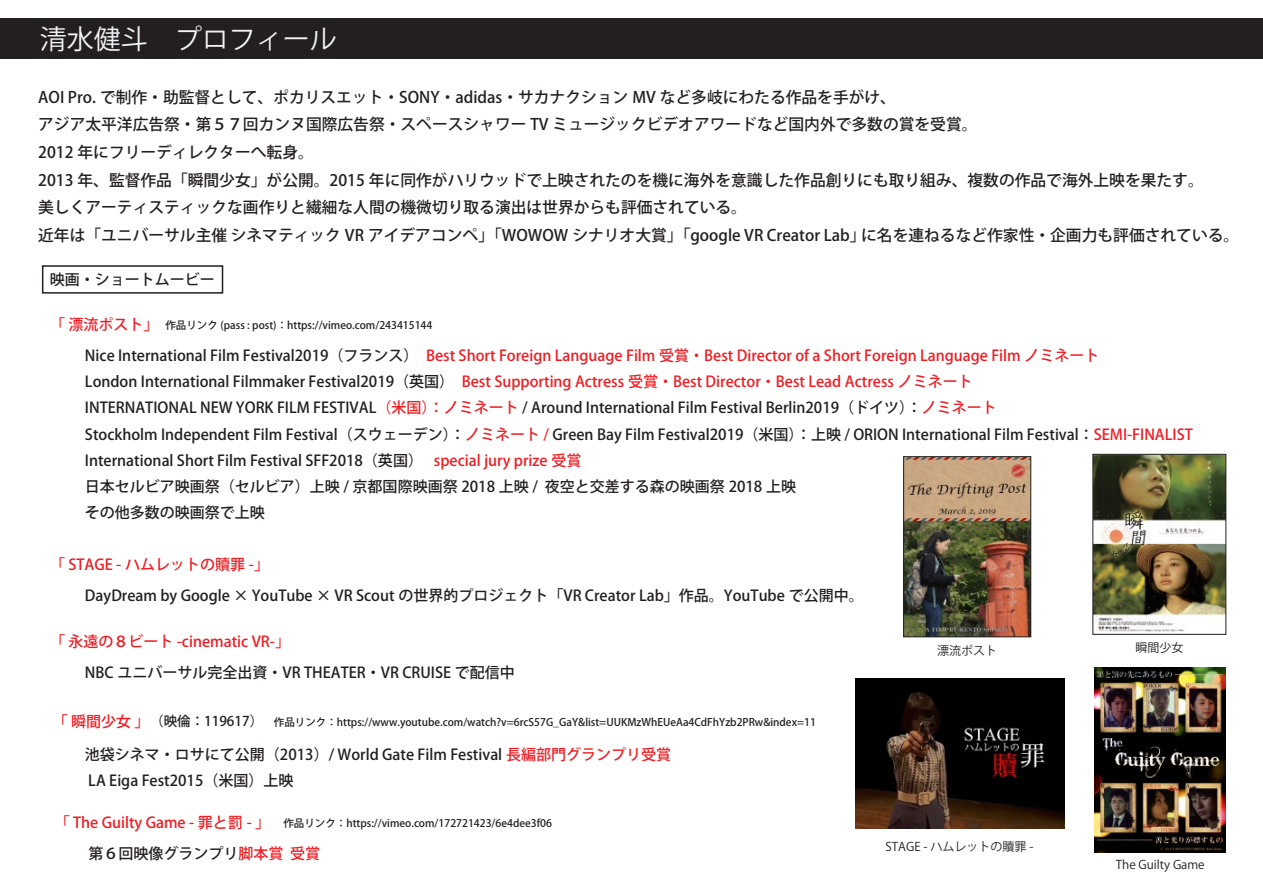
<style>
.page{position:relative;width:1263px;height:893px;background:#fff}
.page>*{position:absolute;margin:0;border:0;box-sizing:border-box;transform-origin:0 0}
.t1{font:27px "Koz Go Pro";color:#f2f3f4}
.t2{font:500 15.75px/27.6px "Koz Go Pro";color:#231f20}
.t3{font:500 15px/26.2px "Koz Go Pro";color:#231f20}
.t4{font:500 15px "Koz Go Pro";color:#ee1d23}
.t5{font:12px "Koz Go Pro";color:#231f20}
.t6{font:500 10.5px "Koz Go Pro";color:#231f20}
.s1{color:#ee1d23}
.s2{font-size:15px;color:#ee1d23}
.s3{font-size:13.5px}
</style>
<div class="page">
<div style="left:0;top:18px;width:1263px;height:40px;background:#231f20"></div>
<div style="left:42px;top:265px;width:181px;height:29px;border:2px solid #231f20"></div>
<img style="left:1095px;top:667px;width:131px;height:186px">
<img style="left:1093px;top:450px;width:132px;height:182px">
<div style="left:1092px;top:454px;width:134px;height:181px;border:1px solid #231f20"></div>
<img style="left:905px;top:458px;width:124px;height:177px">
<div style="left:903px;top:456px;width:128px;height:181px;border:1px solid #231f20"></div>
<img style="left:855px;top:679px;width:209px;height:149px">
<h1 class="t1" style="left:40px;top:21px;width:299px">清水健斗　プロフィール</h1>
<p class="t2" style="left:38px;top:84px;width:1202px">AOI Pro. で制作・助監督として、ポカリスエット・SONY・adidas・サカナクション MV など多岐にわたる作品を手がけ、<br>アジア太平洋広告祭・第５７回カンヌ国際広告祭・スペースシャワー TV ミュージックビデオアワードなど国内外で多数の賞を受賞。<br>2012 年にフリーディレクターへ転身。<br>2013 年、監督作品「瞬間少女」が公開。2015 年に同作がハリウッドで上映されたのを機に海外を意識した作品創りにも取り組み、複数の作品で海外上映を果たす。<br>美しくアーティスティックな画作りと繊細な人間の機微切り取る演出は世界からも評価されている。<br>近年は「ユニバーサル主催 シネマティック VR アイデアコンペ」「WOWOW シナリオ大賞」「google VR Creator Lab」に名を連ねるなど作家性・企画力も評価されている。</p>
<p class="t3" style="left:50px;top:267px;width:167px">映画・ショートムービー</p>
<p class="t4" style="left:50px;top:315px;width:110px">「 漂流ポスト」</p>
<p class="t6" style="left:165px;top:318px;width:269px">作品リンク (pass : post)：https://vimeo.com/243415144</p>
<p class="t3" style="left:85px;top:343px;width:1109px">Nice International Film Festival2019（フランス）　<span class="s1">Best Short Foreign Language Film 受賞・Best Director of a Short Foreign Language Film ノミネート<br></span>London International Filmmaker Festival2019（英国）　<span class="s1">Best Supporting Actress 受賞・Best Director・Best Lead Actress ノミネート<br></span>INTERNATIONAL NEW YORK FILM FESTIVAL<span class="s1">（米国）：ノミネート</span> / Around International Film Festival Berlin2019（ドイツ）：<span class="s1">ノミネート<br></span>Stockholm Independent Film Festival（スウェーデン）：<span class="s1">ノミネート /</span> Green Bay Film Festival2019（米国）：上映 / ORION International Film Festival：<span class="s1">SEMI-FINALIST </span>International Short Film Festival SFF2018（英国）　 <span class="s1">special jury prize 受賞<br></span>日本セルビア映画祭（セルビア）上映 / 京都国際映画祭 2018 上映 / 夜空と交差する森の映画祭 2018 上映<br>その他多数の映画祭で上映</p>
<p class="t4" style="left:50px;top:555px;width:220px">「 STAGE - ハムレットの贖罪 -」</p>
<p class="t3" style="left:85px;top:583px;width:780px">DayDream by Google × YouTube × VR Scout の世界的プロジェクト「VR Creator Lab」作品。YouTube で公開中。</p>
<p class="t4" style="left:50px;top:632px;width:241px">「 永遠の８ビート -cinematic VR-」</p>
<p class="t3" style="left:85px;top:660px;width:431px">NBC ユニバーサル完全出資・VR THEATER・VR CRUISE で配信中</p>
<p class="t6" style="left:53px;top:715px;width:765px"><span class="s2">「 瞬間少女 」</span><span class="s3">（映倫：119617）</span> 作品リンク：https://www.youtube.com/watch?v=6rcS57G_GaY&amp;list=UUKMzWhEUeAa4CdFhYzb2PRw&amp;index=11</p>
<p class="t3" style="left:85px;top:742px;width:588px">池袋シネマ・ロサにて公開（2013）/ World Gate Film Festival <span class="s1">長編部門グランプリ受賞<br></span>LA Eiga Fest2015（米国）上映</p>
<p class="t6" style="left:55px;top:816px;width:499px"><span class="s2">「 The Guilty Game - 罪と罰 - 」</span> 作品リンク：https://vimeo.com/172721423/6e4dee3f06</p>
<p class="t3" style="left:88px;top:841px;width:233px">第６回映像グランプリ<span class="s1">脚本賞 受賞</span></p>
<p class="t5" style="left:937px;top:643px;width:61px">漂流ポスト</p>
<p class="t5" style="left:1135px;top:640px;width:49px">瞬間少女</p>
<p class="t5" style="left:885px;top:839px;width:150px">STAGE - ハムレットの贖罪 -</p>
<p class="t5" style="left:1116px;top:857px;width:90px">The Guilty Game</p>
</div>
